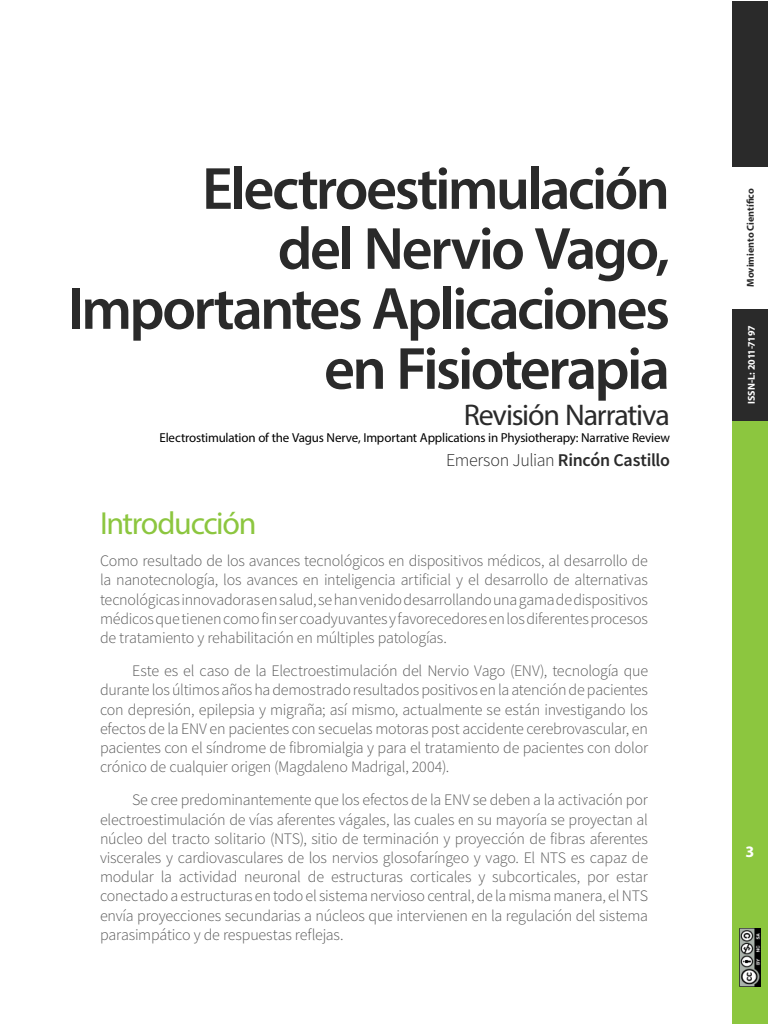
<style>
.page{position:relative;width:768px;height:1024px;background:#fff}
.page>*{position:absolute;margin:0;border:0;box-sizing:border-box;transform-origin:0 0}
.t1{font:600 60px/60px "Myriad Pro";letter-spacing:-.045em;color:#2a2a2a;text-align:right}
.t2{font:32px "Myriad Pro";letter-spacing:-.04em;color:#8cc63f}
.t3{font:30px "Myriad Pro";letter-spacing:-.035em;color:#2a2a2a}
.t4{font:600 18px "Source Sans Pro";letter-spacing:-.015em;color:#2a2a2a}
.t5{font:300 16px/19.2px "Source Sans Pro";letter-spacing:-.015em;color:#5a5a5a;text-align:justify}
.t6{font:700 16px "Myriad Pro";color:#fff}
.t7{font:13px "Myriad Pro";letter-spacing:-.015em;color:#000}
.t8{font:700 10px "Myriad Pro";color:#2a2a2a}
.t9{font:700 10px "Myriad Pro";letter-spacing:-.015em;color:#fff}
.s1{font-weight:300}
</style>
<div class="page">
<div style="left:732px;top:421px;width:36px;height:603px;background:#8cc63f"></div>
<div style="left:732px;top:1px;width:36px;height:166px;background:#2a2a2a"></div>
<div style="left:732px;top:309px;width:36px;height:112px;background:#2a2a2a"></div>
<img style="left:740px;top:928px;width:20px;height:59px">
<h1 class="t1" style="left:68px;top:157px;width:604px">Electroestimulación<br>del Nervio Vago,<br>Importantes Aplicaciones en Fisioterapia</h1>
<h3 class="t3" style="left:464px;top:396px;width:208px">Revisión Narrativa</h3>
<p class="t7" style="left:160px;top:430px;width:512px">Electrostimulation of the Vagus Nerve, Important Applications in Physiotherapy: Narrative Review</p>
<p class="t4" style="left:446px;top:448px;width:225px"><span class="s1">Emerson Julian</span> Rincón Castillo</p>
<h2 class="t2" style="left:100px;top:504px;width:158px">Introducción</h2>
<p class="t5" style="left:100px;top:551px;width:550px">Como resultado de los avances tecnológicos en dispositivos médicos, al desarrollo de la nanotecnología, los avances en inteligencia artificial y el desarrollo de alternativas tecnológicas innovadoras en salud, se han venido desarrollando una gama de dispositivos médicos que tienen como fin ser coadyuvantes y favorecedores en los diferentes procesos de tratamiento y rehabilitación en múltiples patologías.</p>
<p class="t5" style="left:100px;top:661px;width:550px;text-indent:32px">Este es el caso de la Electroestimulación del Nervio Vago (ENV), tecnología que durante los últimos años ha demostrado resultados positivos en la atención de pacientes con depresión, epilepsia y migraña; así mismo, actualmente se están investigando los efectos de la ENV en pacientes con secuelas motoras post accidente cerebrovascular, en pacientes con el síndrome de fibromialgia y para el tratamiento de pacientes con dolor crónico de cualquier origen (Magdaleno Madrigal, 2004).</p>
<p class="t5" style="left:100px;top:791px;width:550px;text-indent:32px">Se cree predominantemente que los efectos de la ENV se deben a la activación por electroestimulación de vías aferentes vágales, las cuales en su mayoría se proyectan al núcleo del tracto solitario (NTS), sitio de terminación y proyección de fibras aferentes viscerales y cardiovasculares de los nervios glosofaríngeo y vago. El NTS es capaz de modular la actividad neuronal de estructuras corticales y subcorticales, por estar conectado a estructuras en todo el sistema nervioso central, de la misma manera, el NTS envía proyecciones secundarias a núcleos que intervienen en la regulación del sistema parasimpático y de respuestas reflejas.</p>
<p class="t8" style="left:744px;top:287px;width:100px;rotate:-90deg">Movimiento Científico</p>
<p class="t9" style="left:745px;top:404px;width:80px;rotate:-90deg">ISSN-L: 2011-7197</p>
<p class="t6" style="left:746px;top:841px;width:10px">3</p>
</div>
